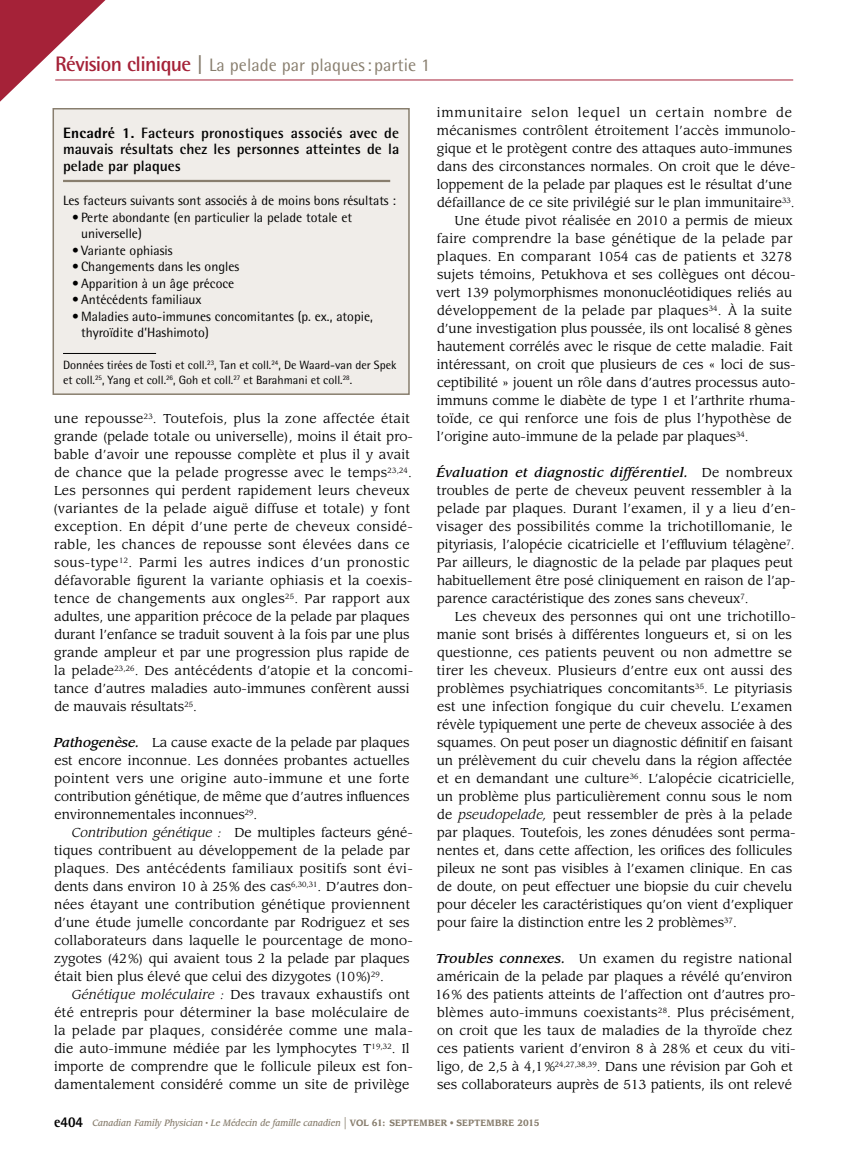
<style>
.page{position:relative;width:851px;height:1161px;background:#fff}
.page>*{position:absolute;margin:0;border:0;box-sizing:border-box;transform-origin:0 0}
.t1{font:18px "Rotis Semi Sans Std";color:#887e6e}
.t2{font:700 15px/16.5px "Rotis Semi Sans Std";color:#000;text-align:justify}
.t3{font:13.5px/16.5px "Rotis Semi Sans Std";color:#000}
.t4{font:12.75px/18px "Leawood Std";letter-spacing:.005em;color:#000}
.t5{font:12.75px "Leawood Std";letter-spacing:.025em;color:#000}
.t6{font:12.75px "Leawood Std";letter-spacing:.065em;color:#000}
.t7{font:12px/15px "Rotis Semi Sans Std";color:#000}
.t8{font:italic 500 9px "Leawood Std";color:#887e6e;scale:.9 1}
.s1{font-weight:700;font-size:21px;color:#a52238}
.s2{font-weight:700;font-size:21px}
.s3{font-weight:800}
.s4{font-weight:500;font-style:italic}
.s5{font-style:italic}
.s6{font-family:"Rotis Semi Sans Std";font-weight:800;font-style:normal;font-size:15px;color:#000}
.s7{font-weight:400;font-style:normal;font-size:15px}
.s8{font-weight:700;font-style:normal}
.s9{font-weight:400;font-style:normal}
</style>
<div class="page">
<hr style="left:55px;top:80px;width:738px;height:1px;background:#a52238">
<svg style="left:0;top:0;width:127px;height:102px"></svg>
<div style="left:53px;top:109px;width:356px;height:285px;background:#f0ede9"></div>
<hr style="left:63px;top:180px;width:327px;height:2px;background:#887e6e">
<hr style="left:63px;top:353px;width:93px;height:1px;background:#000">
<div style="left:52px;top:108px;width:358px;height:287px;border:2px solid #887e6e"></div>
<h1 class="t1" style="left:55px;top:54px;width:376px"><span class="s1">Révision clinique</span> <span class="s2">|</span> La pelade par plaques:partie 1</h1>
<p class="t2" style="left:63px;top:124px;width:338px"><span class="s3">Encadré 1.</span> Facteurs pronostiques associés avec de mauvais résultats chez les personnes atteintes de la pelade par plaques</p>
<p class="t3" style="left:63px;top:192px;width:334px">Les facteurs suivants sont associés à de moins bons résultats :</p>
<p class="t3" style="left:81px;top:209px;width:273px;text-indent:-9px">• Perte abondante (en particulier la pelade totale et universelle)</p>
<p class="t3" style="left:72px;top:242px;width:102px">• Variante ophiasis</p>
<p class="t3" style="left:72px;top:258px;width:169px">• Changements dans les ongles</p>
<p class="t3" style="left:72px;top:275px;width:164px">• Apparition à un âge précoce</p>
<p class="t3" style="left:72px;top:291px;width:131px">• Antécédents familiaux</p>
<p class="t3" style="left:81px;top:308px;width:293px;text-indent:-9px">• Maladies auto-immunes concomitantes (p. ex., atopie, thyroïdite d’Hashimoto)</p>
<p class="t7" style="left:63px;top:357px;width:335px">Données tirées de Tosti et coll.<sup>23</sup>, Tan et coll.<sup>24</sup>, De Waard-van der Spek et coll.<sup>25</sup>, Yang et coll.<sup>26</sup>, Goh et coll.<sup>27</sup> et Barahmani et coll.<sup>28</sup>.</p>
<p class="t4" style="left:53px;top:410px;width:361px">une repousse<sup>23</sup>. Toutefois, plus la zone affectée était grande (pelade totale ou universelle), moins il était pro&shy;bable d’avoir une repousse complète et plus il y avait de chance que la pelade progresse avec le temps<sup>23,24</sup>.<br>Les personnes qui perdent rapidement leurs cheveux (variantes de la pelade aiguë diffuse et totale) y font exception. En dépit d’une perte de cheveux considé&shy;rable, les chances de repousse sont élevées dans ce sous-type<sup>12</sup>. Parmi les autres indices d’un pronostic défavorable figurent la variante ophiasis et la coexis&shy;tence de changements aux ongles<sup>25</sup>. Par rapport aux adultes, une apparition précoce de la pelade par plaques durant l’enfance se traduit souvent à la fois par une plus grande ampleur et par une progression plus rapide de la pelade<sup>23,26</sup>. Des antécédents d’atopie et la concomi&shy;tance d’autres maladies auto-immunes confèrent aussi de mauvais résultats<sup>25</sup>.</p>
<p class="t4" style="left:54px;top:734px;width:357px;text-align:justify"><span class="s4">Pathogenèse.</span> La cause exacte de la pelade par plaques est encore inconnue. Les données probantes actuelles pointent vers une origine auto-immune et une forte contribution génétique, de même que d’autres influences environnementales inconnues<sup>29</sup>.</p>
<p class="t4" style="left:54px;top:824px;width:360px;text-indent:18px"><span class="s5">Contribution génétique :</span> De multiples facteurs géné&shy;tiques contribuent au développement de la pelade par plaques. Des antécédents familiaux positifs sont évi&shy;dents dans environ 10 à 25% des cas<sup>6,30,31</sup>. D’autres don&shy;nées étayant une contribution génétique proviennent d’une étude jumelle concordante par Rodriguez et ses collaborateurs dans laquelle le pourcentage de mono&shy;zygotes (42%) qui avaient tous 2 la pelade par plaques était bien plus élevé que celui des dizygotes (10%)<sup>29</sup>.</p>
<p class="t4" style="left:54px;top:986px;width:360px;text-indent:18px"><span class="s5">Génétique moléculaire :</span> Des travaux exhaustifs ont été entrepris pour déterminer la base moléculaire de la pelade par plaques, considérée comme une mala&shy;die auto-immune médiée par les lymphocytes T<sup>19,32</sup>. Il importe de comprendre que le follicule pileux est fon&shy;damentalement considéré comme un site de privilège</p>
<p class="t6" style="left:437px;top:105px;width:357px">immunitaire selon lequel un certain nombre de</p>
<p class="t4" style="left:437px;top:122px;width:360px">mécanismes contrôlent étroitement l’accès immunolo-</p>
<p class="t4" style="left:437px;top:140px;width:357px">gique et le protègent contre des attaques auto-immunes</p>
<p class="t4" style="left:437px;top:158px;width:360px">dans des circonstances normales. On croit que le déve-</p>
<p class="t4" style="left:437px;top:176px;width:357px">loppement de la pelade par plaques est le résultat d’une</p>
<p class="t4" style="left:437px;top:194px;width:359px">défaillance de ce site privilégié sur le plan immunitaire<sup>33</sup>.</p>
<p class="t4" style="left:454px;top:212px;width:340px">Une étude pivot réalisée en 2010 a permis de mieux</p>
<p class="t5" style="left:437px;top:231px;width:357px">faire comprendre la base génétique de la pelade par</p>
<p class="t5" style="left:437px;top:249px;width:356px">plaques. En comparant 1054 cas de patients et 3278</p>
<p class="t4" style="left:437px;top:266px;width:360px">sujets témoins, Petukhova et ses collègues ont décou-</p>
<p class="t4" style="left:436px;top:284px;width:357px">vert 139 polymorphismes mononucléotidiques reliés au</p>
<p class="t4" style="left:437px;top:302px;width:356px">développement de la pelade par plaques<sup>34</sup>. À la suite</p>
<p class="t4" style="left:437px;top:320px;width:356px">d’une investigation plus poussée, ils ont localisé 8 gènes</p>
<p class="t4" style="left:437px;top:338px;width:357px">hautement corrélés avec le risque de cette maladie. Fait</p>
<p class="t4" style="left:437px;top:356px;width:360px">intéressant, on croit que plusieurs de ces « loci de sus-</p>
<p class="t4" style="left:437px;top:374px;width:360px">ceptibilité » jouent un rôle dans d’autres processus auto-</p>
<p class="t4" style="left:437px;top:392px;width:360px">immuns comme le diabète de type 1 et l’arthrite rhuma-</p>
<p class="t4" style="left:437px;top:410px;width:356px">toïde, ce qui renforce une fois de plus l’hypothèse de</p>
<p class="t4" style="left:437px;top:428px;width:313px">l’origine auto-immune de la pelade par plaques<sup>34</sup>.</p>
<p class="t4" style="left:436px;top:464px;width:361px"><span class="s4">Évaluation et diagnostic différentiel.</span> De nombreux troubles de perte de cheveux peuvent ressembler à la pelade par plaques. Durant l’examen, il y a lieu d’en&shy;visager des possibilités comme la trichotillomanie, le pityriasis, l’alopécie cicatricielle et l’effluvium télagène<sup>7</sup>.<br>Par ailleurs, le diagnostic de la pelade par plaques peut habituellement être posé cliniquement en raison de l’ap&shy;parence caractéristique des zones sans cheveux<sup>7</sup>.</p>
<p class="t4" style="left:437px;top:608px;width:360px;text-indent:18px">Les cheveux des personnes qui ont une trichotillo&shy;manie sont brisés à différentes longueurs et, si on les questionne, ces patients peuvent ou non admettre se tirer les cheveux. Plusieurs d’entre eux ont aussi des problèmes psychiatriques concomitants<sup>35</sup>. Le pityriasis est une infection fongique du cuir chevelu. L’examen révèle typiquement une perte de cheveux associée à des squames. On peut poser un diagnostic définitif en faisant un prélèvement du cuir chevelu dans la région affectée et en demandant une culture<sup>36</sup>. L’alopécie cicatricielle, un problème plus particulièrement connu sous le nom de <span class="s5">pseudopelade,</span> peut ressembler de près à la pelade par plaques. Toutefois, les zones dénudées sont perma&shy;nentes et, dans cette affection, les orifices des follicules pileux ne sont pas visibles à l’examen clinique. En cas de doute, on peut effectuer une biopsie du cuir chevelu pour déceler les caractéristiques qu’on vient d’expliquer pour faire la distinction entre les 2 problèmes<sup>37</sup>.</p>
<p class="t4" style="left:435px;top:950px;width:362px"><span class="s4">Troubles connexes.</span> Un examen du registre national américain de la pelade par plaques a révélé qu’environ 16% des patients atteints de l’affection ont d’autres pro&shy;blèmes auto-immuns coexistants<sup>28</sup>. Plus précisément, on croit que les taux de maladies de la thyroïde chez ces patients varient d’environ 8 à 28% et ceux du viti&shy;ligo, de 2,5 à 4,1%<sup>24,27,38,39</sup>. Dans une révision par Goh et ses collaborateurs auprès de 513 patients, ils ont relevé</p>
<p class="t8" style="left:54px;top:1118px;width:541px"><span class="s6">e404</span> Canadian Family Physician <sup>•</sup> Le Médecin de famille canadien <span class="s7">|</span> <span class="s8">VOL 61: SEPTEMBER</span> <span class="s9">•</span> <span class="s8">SEPTEMBRE 2015</span></p>
</div>
